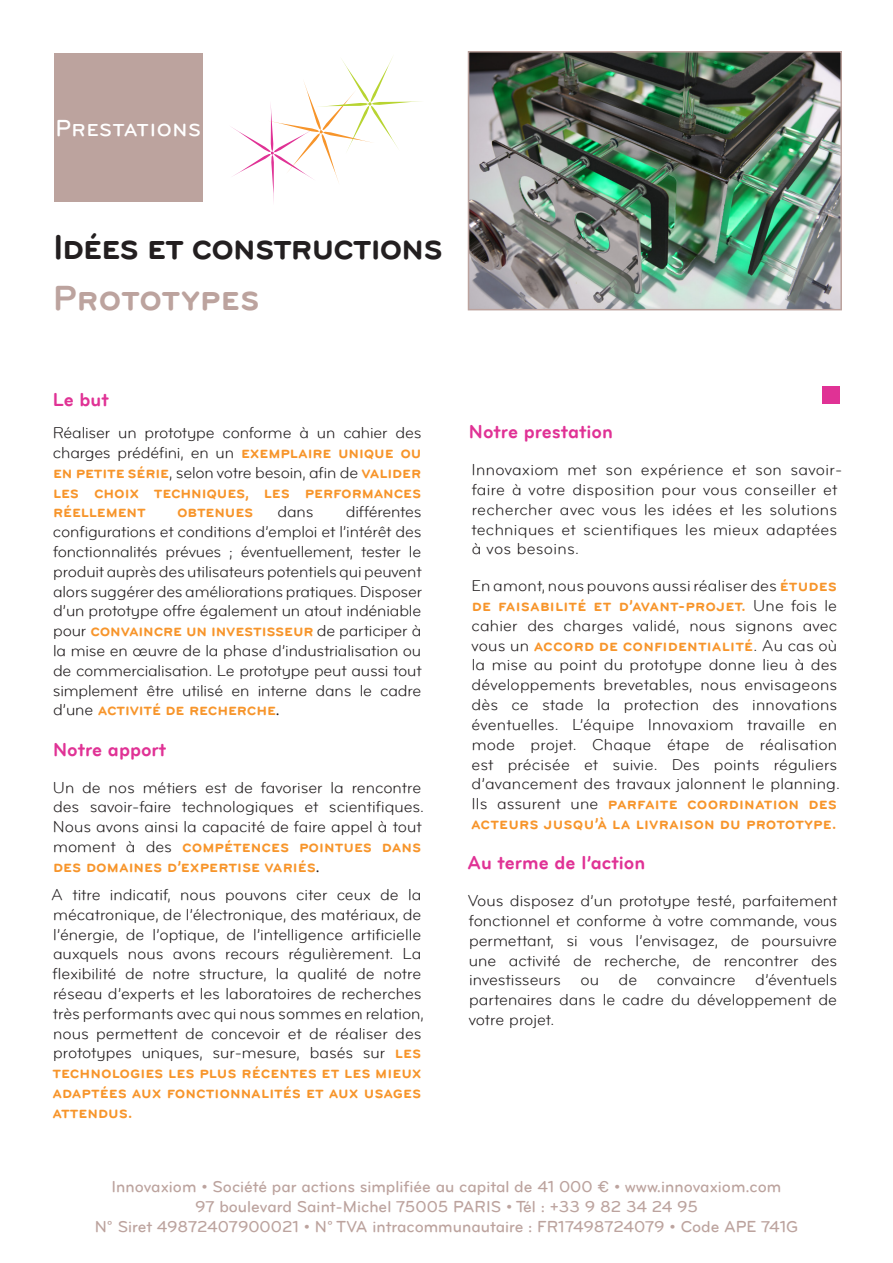
<style>
.page{position:relative;width:893px;height:1263px;background:#fff}
.page>*{position:absolute;margin:0;border:0;box-sizing:border-box;transform-origin:0 0}
.t1{font:36px "Bryant Pro Bold SC";letter-spacing:-.04em;color:#231f20}
.t2{font:36px "Bryant Pro Bold SC";letter-spacing:-.005em;color:#bca39e}
.t3{font:24px "Bryant Pro Medium SC";letter-spacing:-.005em;color:#fff}
.t4{font:19.5px "Bryant Pro Bold Alt No 1";color:#e03295}
.t5{font:16.5px/19.8px "Bryant Pro Regular Alt No 1";color:#231f20;text-align:justify}
.Adresse{font:16.5px "Bryant Pro Medium Alt No 1";color:#bca39e}
.t6{font:16.5px/19.8px "Bryant Pro Regular Alt No 1";letter-spacing:.02em;color:#231f20}
.t7{font:16.5px "Bryant Pro Bold SC";letter-spacing:-.01em;color:#f7952b}
.s1{font-family:"Bryant Pro Bold SC";color:#f7952b}
.s2{font-family:"Bryant Pro"}
.s3{font-family:"Minion Pro"}
</style>
<div class="page">
<img style="left:471px;top:54px;width:368px;height:253px">
<div style="left:468px;top:51px;width:374px;height:259px;border:2px solid #bca39e"></div>
<svg style="left:232px;top:57px;width:189px;height:145px"></svg>
<div style="left:54px;top:53px;width:149px;height:149px;background:#bca39e"></div>
<div style="left:823px;top:387px;width:17px;height:17px;background:#e03295"></div>
<p class="t3" style="left:56px;top:115px;width:147px">Prestations</p>
<p class="t1" style="left:53px;top:227px;width:391px">Idées et constructions</p>
<p class="t2" style="left:53px;top:279px;width:208px">Prototypes</p>
<p class="t4" style="left:53px;top:388px;width:57px">Le but</p>
<p class="t5" style="left:53px;top:423px;width:370px">Réaliser un prototype conforme à un cahier des charges prédéfini, en un <span class="s1">exemplaire unique ou en petite série</span><span class="s2">,</span> selon votre besoin, afin de <span class="s1">valider les choix techniques, les performances réellement</span></p>
<p class="t5" style="left:53px;top:502px;width:371px;text-indent:293px">différentes configurations et conditions d’emploi et l’intérêt des fonctionnalités prévues ; éventuellement, tester le produit auprès des utilisateurs potentiels qui peuvent alors suggérer des améliorations pratiques. Disposer d’un prototype offre également un atout indéniable pour <span class="s1">convaincre un investisseur</span> de participer à la mise en œuvre de la phase d’industrialisation ou de commercialisation. Le prototype peut aussi tout simplement être utilisé en interne dans le cadre d’une <span class="s1">activité de recherche</span><span class="s3">.</span></p>
<p class="t4" style="left:53px;top:739px;width:115px">Notre apport</p>
<p class="t5" style="left:53px;top:777px;width:373px;text-align:left">Un de nos métiers est de favoriser la rencontre des savoir-faire technologiques et scientifiques.<br>Nous avons ainsi la capacité de faire appel à tout moment à des <span class="s1">compétences pointues dans des domaines d’expertise variés</span><span class="s3">.</span></p>
<p class="t5" style="left:51px;top:885px;width:374px;text-align:left">A titre indicatif, nous pouvons citer ceux de la mécatronique, de l’électronique, des matériaux, de l’énergie, de l’optique, de l’intelligence artificielle auxquels nous avons recours régulièrement. La flexibilité de notre structure, la qualité de notre réseau d’experts et les laboratoires de recherches très performants avec qui nous sommes en relation, nous permettent de concevoir et de réaliser des prototypes uniques, sur-mesure, basés sur <span class="s1">les technologies les plus récentes et les mieux adaptées aux fonctionnalités et aux usages attendus.</span></p>
<p class="t7" style="left:177px;top:503px;width:78px">obtenues</p>
<p class="t5" style="left:278px;top:502px;width:37px">dans</p>
<p class="t4" style="left:469px;top:421px;width:146px">Notre prestation</p>
<p class="t6" style="left:471px;top:460px;width:372px">Innovaxiom met son expérience et son savoir&shy;faire à votre disposition pour vous conseiller et rechercher avec vous les idées et les solutions techniques et scientifiques les mieux adaptées à vos besoins.</p>
<p class="t5" style="left:471px;top:576px;width:370px;text-align:left">En amont, nous pouvons aussi réaliser des <span class="s1">études de faisabilité et d’avant-projet.</span> Une fois le cahier des charges validé, nous signons avec vous un <span class="s1">accord de confidentialité</span>. Au cas où la mise au point du prototype donne lieu à des développements brevetables, nous envisageons dès ce stade la protection des innovations éventuelles. L’équipe Innovaxiom travaille en mode projet. Chaque étape de réalisation est précisée et suivie. Des points réguliers d’avancement des travaux jalonnent le planning.<br>Ils assurent une <span class="s1">parfaite coordination des acteurs jusqu’à la livraison du prototype.</span></p>
<p class="t4" style="left:468px;top:852px;width:179px">Au terme de l’action</p>
<p class="t5" style="left:468px;top:891px;width:371px">Vous disposez d’un prototype testé, parfaitement fonctionnel et conforme à votre commande, vous permettant, si vous l’envisagez, de poursuivre une activité de recherche, de rencontrer des investisseurs ou de convaincre d’éventuels partenaires dans le cadre du développement de votre projet.</p>
<p class="Adresse" style="left:112px;top:1178px;width:671px">Innovaxiom • Société par actions simplifiée au capital de 41 000 € • www.innovaxiom.com</p>
<p class="Adresse" style="left:195px;top:1197px;width:504px">97 boulevard Saint-Michel 75005 PARIS • Tél : +33 9 82 34 24 95</p>
<p class="Adresse" style="left:95px;top:1217px;width:705px">N° Siret 49872407900021 • N° TVA intracommunautaire : FR17498724079 • Code APE 741G</p>
</div>
